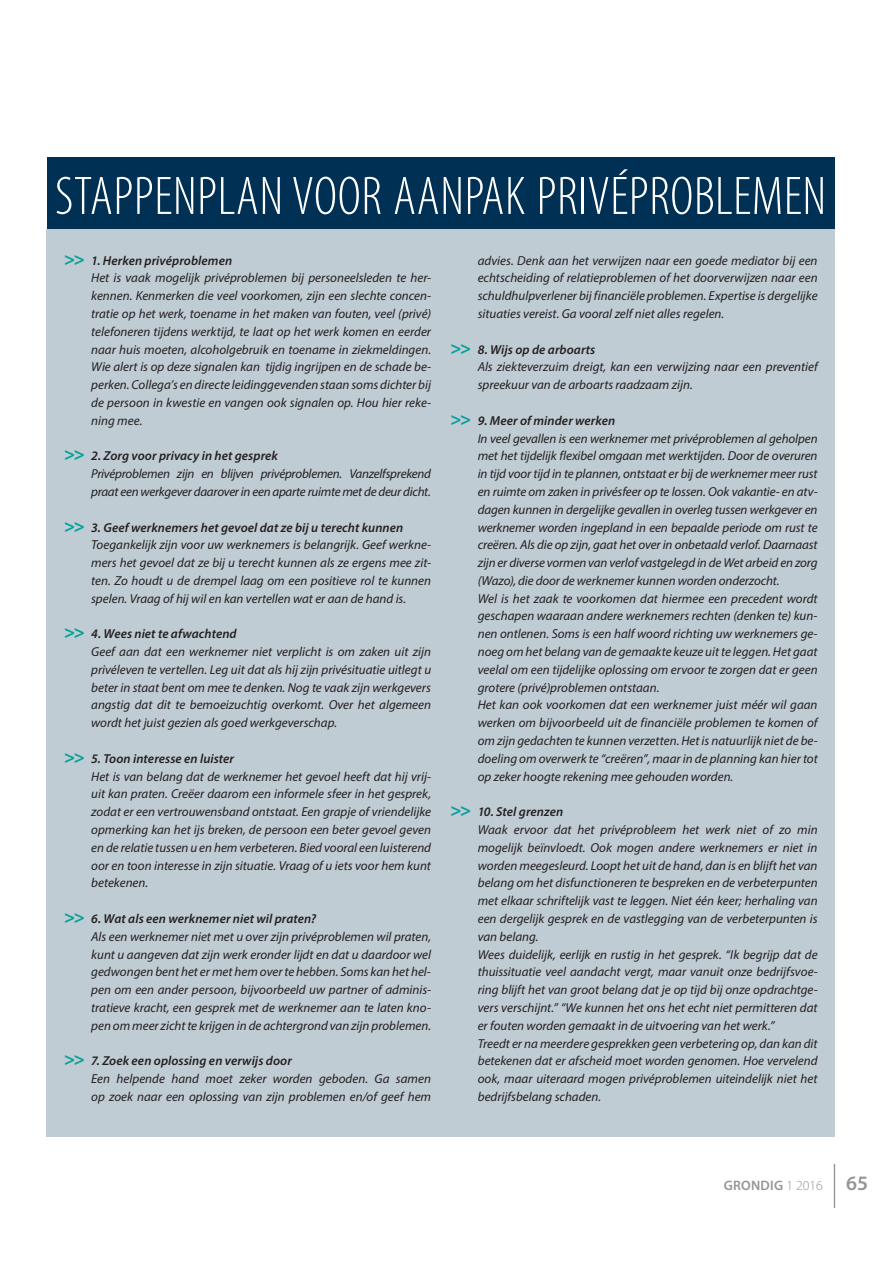
<style>
.page{position:relative;width:893px;height:1263px;background:#fff}
.page>*{position:absolute;margin:0;border:0;box-sizing:border-box;transform-origin:0 0}
.t1{font:300 condensed 54.75px "Myriad Pro";letter-spacing:.01em;color:#fff}
.t2{font:600 13.65px "Myriad Pro";letter-spacing:.02em;color:#939598}
.t3{font:italic 13.05px/17.9px "Myriad Pro";color:#231f20}
.t4{font:italic 13.05px/17.9px "Myriad Pro";letter-spacing:-.02em;color:#231f20}
.s1{font-weight:700;font-style:normal;font-size:18.45px;color:#00a19a}
.s2{font-weight:600}
.s3{font-weight:300}
.s4{font-size:20.55px}
</style>
<div class="page">
<hr style="left:834px;top:1164px;width:1px;height:44px;background:#939598">
<div style="left:47px;top:229px;width:788px;height:908px;background:#c0ccd3"></div>
<div style="left:47px;top:158px;width:787px;height:71px;background:#003154"></div>
<h1 class="t1" style="left:55px;top:163px;width:773px">STAPPENPLAN VOOR AANPAK PRIVÉPROBLEMEN</h1>
<p class="t3" style="left:91px;top:252px;width:341px;text-indent:-27px"><span class="s1">&gt;&gt;</span> <span class="s2">1. Herken privéproblemen<br></span>Het is vaak mogelijk privéproblemen bij personeelsleden te her&shy;kennen. Kenmerken die veel voorkomen, zijn een slechte concen&shy;tratie op het werk, toename in het maken van fouten, veel (privé) telefoneren tijdens werktijd, te laat op het werk komen en eerder naar huis moeten, alcoholgebruik en toename in ziekmeldingen.<br>Wie alert is op deze signalen kan tijdig ingrijpen en de schade be&shy;perken. Collega’s en directe leidinggevenden staan soms dichter bij de persoon in kwestie en vangen ook signalen op. Hou hier reke&shy;ning mee.</p>
<p class="t4" style="left:91px;top:448px;width:341px;text-indent:-27px"><span class="s1">&gt;&gt;</span> <span class="s2">2. Zorg voor privacy in het gesprek<br></span>Privéproblemen zijn en blijven privéproblemen. Vanzelfsprekend praat een werkgever daarover in een aparte ruimte met de deur dicht.</p>
<p class="t3" style="left:91px;top:519px;width:341px;text-indent:-27px"><span class="s1">&gt;&gt;</span> <span class="s2">3. Geef werknemers het gevoel dat ze bij u terecht kunnen </span>Toegankelijk zijn voor uw werknemers is belangrijk. Geef werkne&shy;mers het gevoel dat ze bij u terecht kunnen als ze ergens mee zit&shy;ten. Zo houdt u de drempel laag om een positieve rol te kunnen spelen. Vraag of hij wil en kan vertellen wat er aan de hand is.</p>
<p class="t3" style="left:91px;top:626px;width:341px;text-indent:-27px"><span class="s1">&gt;&gt;</span> <span class="s2">4. Wees niet te afwachtend<br></span>Geef aan dat een werknemer niet verplicht is om zaken uit zijn privéleven te vertellen. Leg uit dat als hij zijn privésituatie uitlegt u beter in staat bent om mee te denken. Nog te vaak zijn werkgevers angstig dat dit te bemoeizuchtig overkomt. Over het algemeen wordt het juist gezien als goed werkgeverschap.</p>
<p class="t3" style="left:91px;top:750px;width:341px;text-indent:-27px"><span class="s1">&gt;&gt;</span> <span class="s2">5. Toon interesse en luister<br></span>Het is van belang dat de werknemer het gevoel heeft dat hij vrij&shy;uit kan praten. Creëer daarom een informele sfeer in het gesprek, zodat er een vertrouwensband ontstaat. Een grapje of vriendelijke opmerking kan het ijs breken, de persoon een beter gevoel geven en de relatie tussen u en hem verbeteren. Bied vooral een luisterend oor en toon interesse in zijn situatie. Vraag of u iets voor hem kunt betekenen.</p>
<p class="t3" style="left:91px;top:911px;width:341px;text-indent:-27px"><span class="s1">&gt;&gt;</span> <span class="s2">6. Wat als een werknemer niet wil praten?<br></span>Als een werknemer niet met u over zijn privéproblemen wil praten, kunt u aangeven dat zijn werk eronder lijdt en dat u daardoor wel gedwongen bent het er met hem over te hebben. Soms kan het hel&shy;pen om een ander persoon, bijvoorbeeld uw partner of adminis&shy;tratieve kracht, een gesprek met de werknemer aan te laten kno&shy;pen om meer zicht te krijgen in de achtergrond van zijn problemen.</p>
<p class="t3" style="left:91px;top:1053px;width:341px;text-indent:-27px"><span class="s1">&gt;&gt;</span> <span class="s2">7. Zoek een oplossing en verwijs door<br></span>Een helpende hand moet zeker worden geboden. Ga samen op zoek naar een oplossing van zijn problemen en/of geef hem</p>
<p class="t3" style="left:478px;top:252px;width:341px;text-align:justify">advies. Denk aan het verwijzen naar een goede mediator bij een echtscheiding of relatieproblemen of het doorverwijzen naar een schuldhulpverlener bij financiële problemen. Expertise is dergelijke situaties vereist. Ga vooral zelf niet alles regelen.</p>
<p class="t3" style="left:478px;top:341px;width:341px;text-indent:-27px"><span class="s1">&gt;&gt;</span> <span class="s2">8. Wijs op de arboarts<br></span>Als ziekteverzuim dreigt, kan een verwijzing naar een preventief spreekuur van de arboarts raadzaam zijn.</p>
<p class="t3" style="left:478px;top:412px;width:341px;text-indent:-27px"><span class="s1">&gt;&gt;</span> <span class="s2">9. Meer of minder werken<br></span>In veel gevallen is een werknemer met privéproblemen al geholpen met het tijdelijk flexibel omgaan met werktijden. Door de overuren in tijd voor tijd in te plannen, ontstaat er bij de werknemer meer rust en ruimte om zaken in privésfeer op te lossen. Ook vakantie- en atv&shy;dagen kunnen in dergelijke gevallen in overleg tussen werkgever en werknemer worden ingepland in een bepaalde periode om rust te creëren. Als die op zijn, gaat het over in onbetaald verlof. Daarnaast zijn er diverse vormen van verlof vastgelegd in de Wet arbeid en zorg (Wazo), die door de werknemer kunnen worden onderzocht.<br>Wel is het zaak te voorkomen dat hiermee een precedent wordt geschapen waaraan andere werknemers rechten (denken te) kun&shy;nen ontlenen. Soms is een half woord richting uw werknemers ge&shy;noeg om het belang van de gemaakte keuze uit te leggen. Het gaat veelal om een tijdelijke oplossing om ervoor te zorgen dat er geen grotere (privé)problemen ontstaan.<br>Het kan ook voorkomen dat een werknemer juist méér wil gaan werken om bijvoorbeeld uit de financiële problemen te komen of om zijn gedachten te kunnen verzetten. Het is natuurlijk niet de be&shy;doeling om overwerk te “creëren”, maar in de planning kan hier tot op zeker hoogte rekening mee gehouden worden.</p>
<p class="t3" style="left:478px;top:804px;width:341px;text-indent:-27px"><span class="s1">&gt;&gt;</span> <span class="s2">10. Stel grenzen<br></span>Waak ervoor dat het privéprobleem het werk niet of zo min mogelijk beïnvloedt. Ook mogen andere werknemers er niet in worden meegesleurd. Loopt het uit de hand, dan is en blijft het van belang om het disfunctioneren te bespreken en de verbeterpunten met elkaar schriftelijk vast te leggen. Niet één keer; herhaling van een dergelijk gesprek en de vastlegging van de verbeterpunten is van belang.<br>Wees duidelijk, eerlijk en rustig in het gesprek. “Ik begrijp dat de thuissituatie veel aandacht vergt, maar vanuit onze bedrijfsvoe&shy;ring blijft het van groot belang dat je op tijd bij onze opdrachtge&shy;vers verschijnt.” “We kunnen het ons het echt niet permitteren dat er fouten worden gemaakt in de uitvoering van het werk.”<br>Treedt er na meerdere gesprekken geen verbetering op, dan kan dit betekenen dat er afscheid moet worden genomen. Hoe vervelend ook, maar uiteraard mogen privéproblemen uiteindelijk niet het bedrijfsbelang schaden.</p>
<p class="t2" style="left:724px;top:1177px;width:146px">GRONDIG <span class="s3">1 2016</span> <span class="s4">65</span></p>
</div>
